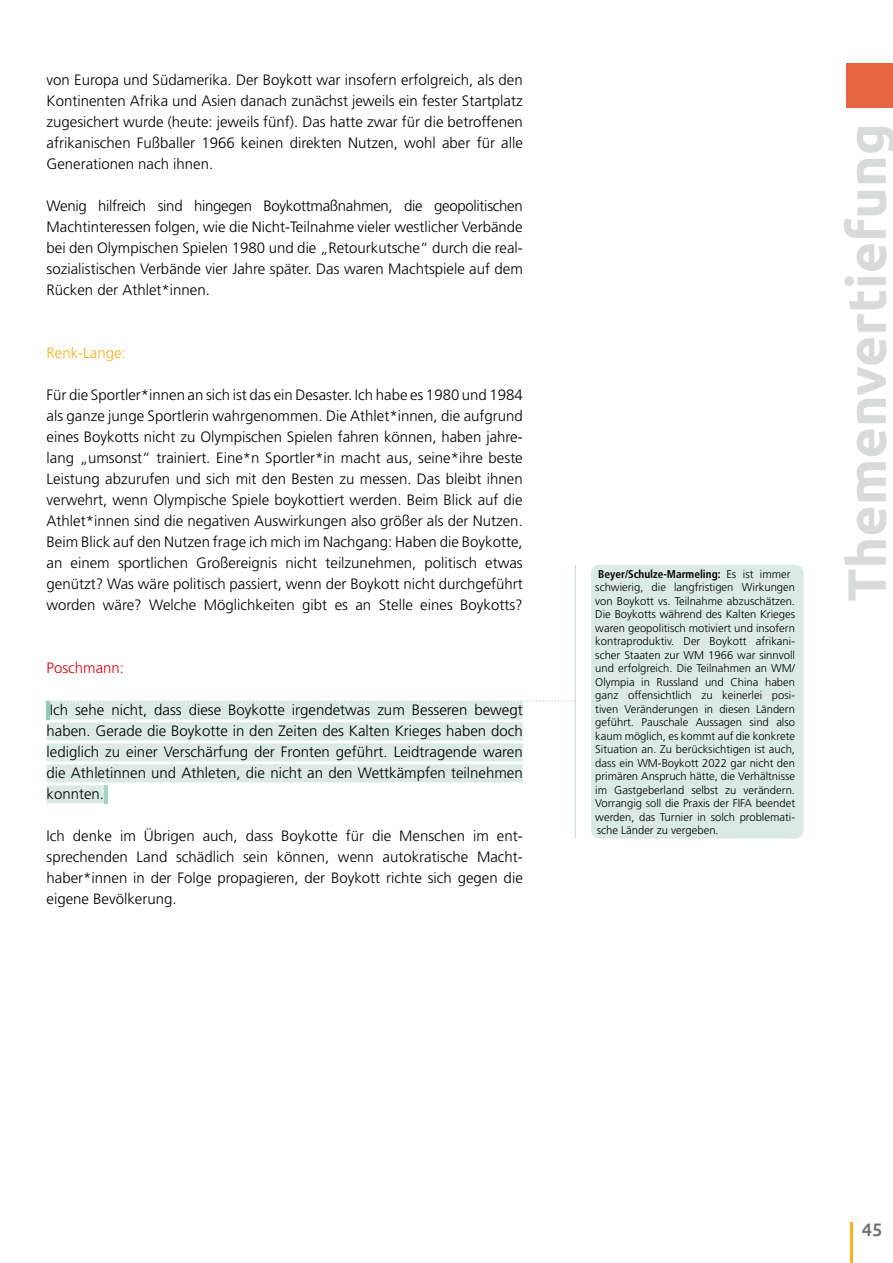
<style>
.page{position:relative;width:893px;height:1263px;background:#fff}
.page>*{position:absolute;margin:0;border:0;box-sizing:border-box;transform-origin:0 0}
.t1{font:700 54px "Ubuntu";color:#d9dada}
.t2{font:500 18px "Ubuntu";color:#6e6e6e}
.t3{font:300 15px/21px "Frutiger";color:#000;text-align:justify}
.t4{font:300 15px "Frutiger";color:#f9b11e}
.t5{font:300 15px "Frutiger";color:#e3000b}
.t6{font:300 11.25px/13.5px "Frutiger";color:#000}
.s1{font-weight:700;font-stretch:condensed}
</style>
<div class="page">
<hr style="left:850px;top:1222px;width:3px;height:41px;background:#fab319">
<div style="left:846px;top:64px;width:47px;height:44px;background:#e4653f"></div>
<div style="left:50px;top:701px;width:473px;height:18px;background:#dbeae5"></div>
<div style="left:47px;top:722px;width:476px;height:18px;background:#dbeae5"></div>
<div style="left:47px;top:743px;width:476px;height:18px;background:#dbeae5"></div>
<div style="left:47px;top:764px;width:476px;height:18px;background:#dbeae5"></div>
<div style="left:47px;top:785px;width:57px;height:18px;background:#dbeae5"></div>
<hr style="left:47px;top:701px;width:3px;height:18px;background:#8fcdbb">
<hr style="left:104px;top:785px;width:3px;height:18px;background:#a6d5c7">
<div style="left:591px;top:565px;width:213px;height:273px;background:#dbeae5;border-radius:9px"></div>
<svg style="left:48px;top:700px;width:527px;height:2px"></svg>
<hr style="left:575px;top:565px;width:1px;height:273px;background:#c2ddd3">
<p class="t3" style="left:47px;top:69px;width:478px">von Europa und Südamerika. Der Boykott war insofern erfolgreich, als den Kontinenten Afrika und Asien danach zunächst jeweils ein fester Startplatz zugesichert wurde (heute: jeweils fünf). Das hatte zwar für die betroffenen afrikanischen Fußballer 1966 keinen direkten Nutzen, wohl aber für alle Generationen nach ihnen.</p>
<p class="t3" style="left:47px;top:195px;width:478px">Wenig hilfreich sind hingegen Boykottmaßnahmen, die geopolitischen Machtinteressen folgen, wie die Nicht-Teilnahme vieler westlicher Verbände bei den Olympischen Spielen 1980 und die „Retourkutsche“ durch die real&shy;sozialistischen Verbände vier Jahre später. Das waren Machtspiele auf dem Rücken der Athlet*innen.</p>
<p class="t4" style="left:47px;top:344px;width:81px">Renk-Lange:</p>
<p class="t3" style="left:47px;top:384px;width:478px">Für die Sportler*innen an sich ist das ein Desaster. Ich habe es 1980 und 1984 als ganze junge Sportlerin wahrgenommen. Die Athlet*innen, die aufgrund eines Boykotts nicht zu Olympischen Spielen fahren können, haben jahre&shy;lang „umsonst“ trainiert. Eine*n Sportler*in macht aus, seine*ihre beste Leistung abzurufen und sich mit den Besten zu messen. Das bleibt ihnen verwehrt, wenn Olympische Spiele boykottiert werden. Beim Blick auf die Athlet*innen sind die negativen Auswirkungen also größer als der Nutzen.<br>Beim Blick auf den Nutzen frage ich mich im Nachgang: Haben die Boykotte, an einem sportlichen Großereignis nicht teilzunehmen, politisch etwas genützt? Was wäre politisch passiert, wenn der Boykott nicht durchgeführt worden wäre? Welche Möglichkeiten gibt es an Stelle eines Boykotts?</p>
<p class="t5" style="left:47px;top:659px;width:79px">Poschmann:</p>
<p class="t3" style="left:47px;top:699px;width:478px">Ich sehe nicht, dass diese Boykotte irgendetwas zum Besseren bewegt haben. Gerade die Boykotte in den Zeiten des Kalten Krieges haben doch lediglich zu einer Verschärfung der Fronten geführt. Leidtragende waren die Athletinnen und Athleten, die nicht an den Wettkämpfen teilnehmen konnten.</p>
<p class="t3" style="left:47px;top:825px;width:478px">Ich denke im Übrigen auch, dass Boykotte für die Menschen im ent&shy;sprechenden Land schädlich sein können, wenn autokratische Macht&shy;haber*innen in der Folge propagieren, der Boykott richte sich gegen die eigene Bevölkerung.</p>
<p class="t6" style="left:595px;top:567px;width:201px"><span class="s1">Beyer/Schulze-Marmeling:</span> Es ist immer schwierig, die langfristigen Wirkungen von Boykott vs. Teilnahme abzuschätzen.<br>Die Boykotts während des Kalten Krieges waren geopolitisch motiviert und insofern kontraproduktiv. Der Boykott afrikani&shy;scher Staaten zur WM 1966 war sinnvoll und erfolgreich. Die Teilnahmen an WM/ Olympia in Russland und China haben ganz offensichtlich zu keinerlei posi&shy;tiven Veränderungen in diesen Ländern geführt. Pauschale Aussagen sind also kaum möglich, es kommt auf die konkrete Situation an. Zu berücksichtigen ist auch, dass ein WM-Boykott 2022 gar nicht den primären Anspruch hätte, die Verhältnisse im Gastgeberland selbst zu verändern.<br>Vorrangig soll die Praxis der FIFA beendet werden, das Turnier in solch problemati&shy;sche Länder zu vergeben.</p>
<h1 class="t1" style="left:834px;top:602px;width:480px;rotate:-90deg">Themenvertiefung</h1>
<p class="t2" style="left:862px;top:1218px;width:22px">45</p>
</div>
